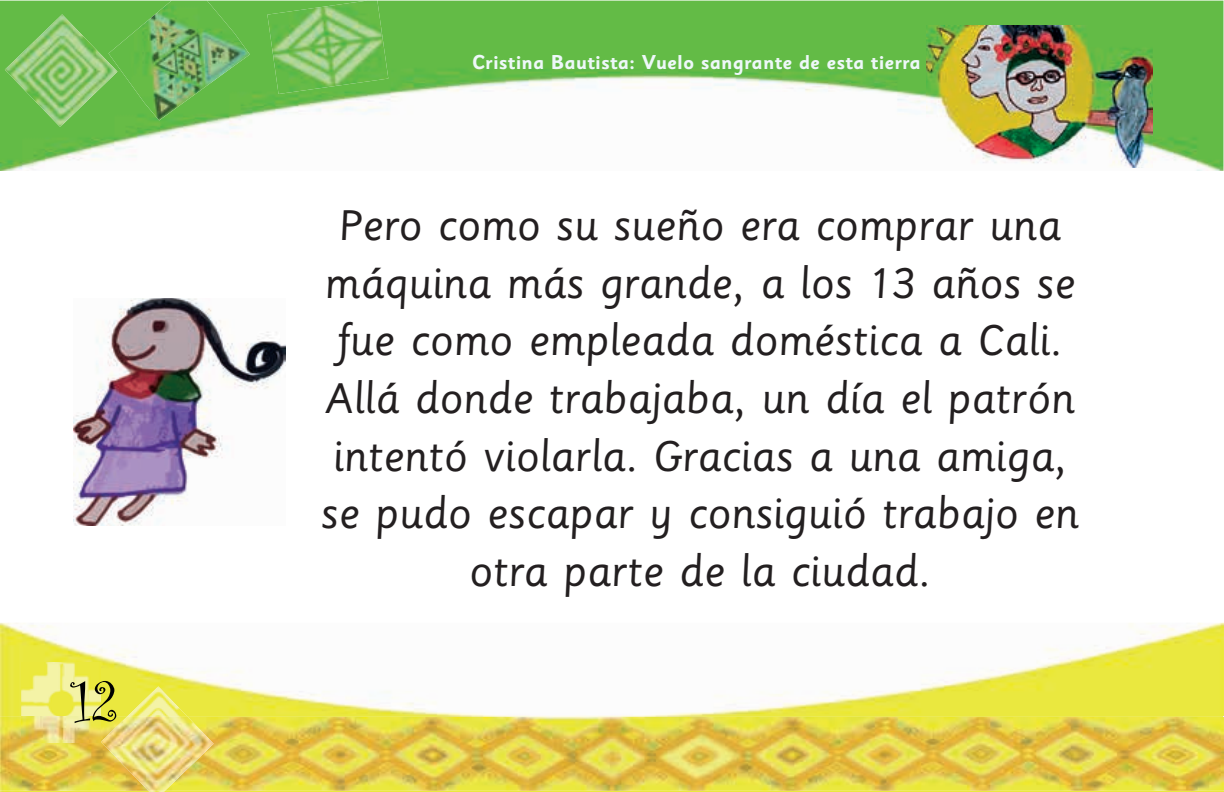
<style>
.page{position:relative;width:1224px;height:792px;background:#fff}
.page>*{position:absolute;margin:0;border:0;box-sizing:border-box;transform-origin:0 0}
.t1{font:60px "Curlz";color:#000001}
.t2{font:48px/57.6px "Sassoon Primary Std";color:#231f20;text-align:center}
.t3{font:700 20px "Sassoon Sans Std";letter-spacing:.005em;color:#eef8f9}
</style>
<div class="page">
<img style="left:0;top:623px;width:1224px;height:169px">
<img style="left:0;top:1px;width:1223px;height:170px">
<img style="left:0;top:717px;width:1224px;height:74px">
<img style="left:109px;top:1px;width:141px;height:119px">
<img style="left:267px;top:1px;width:121px;height:93px">
<img style="left:5px;top:14px;width:112px;height:113px">
<img style="left:21px;top:662px;width:80px;height:81px">
<img style="left:127px;top:686px;width:61px;height:106px">
<img style="left:101px;top:717px;width:113px;height:74px">
<img style="left:74px;top:298px;width:211px;height:227px">
<img style="left:926px;top:26px;width:227px;height:141px">
<p class="t1" style="left:72px;top:660px;width:47px">12</p>
<p class="t3" style="left:472px;top:50px;width:450px">Cristina Bautista: Vuelo sangrante de esta tierra</p>
<p class="t2" style="left:321px;top:196px;width:760px">Pero como su sueño era comprar una máquina más grande, a los 13 años se fue como empleada doméstica a Cali.<br>Allá donde trabajaba, un día el patrón intentó violarla. Gracias a una amiga, se pudo escapar y consiguió trabajo en otra parte de la ciudad.</p>
</div>
